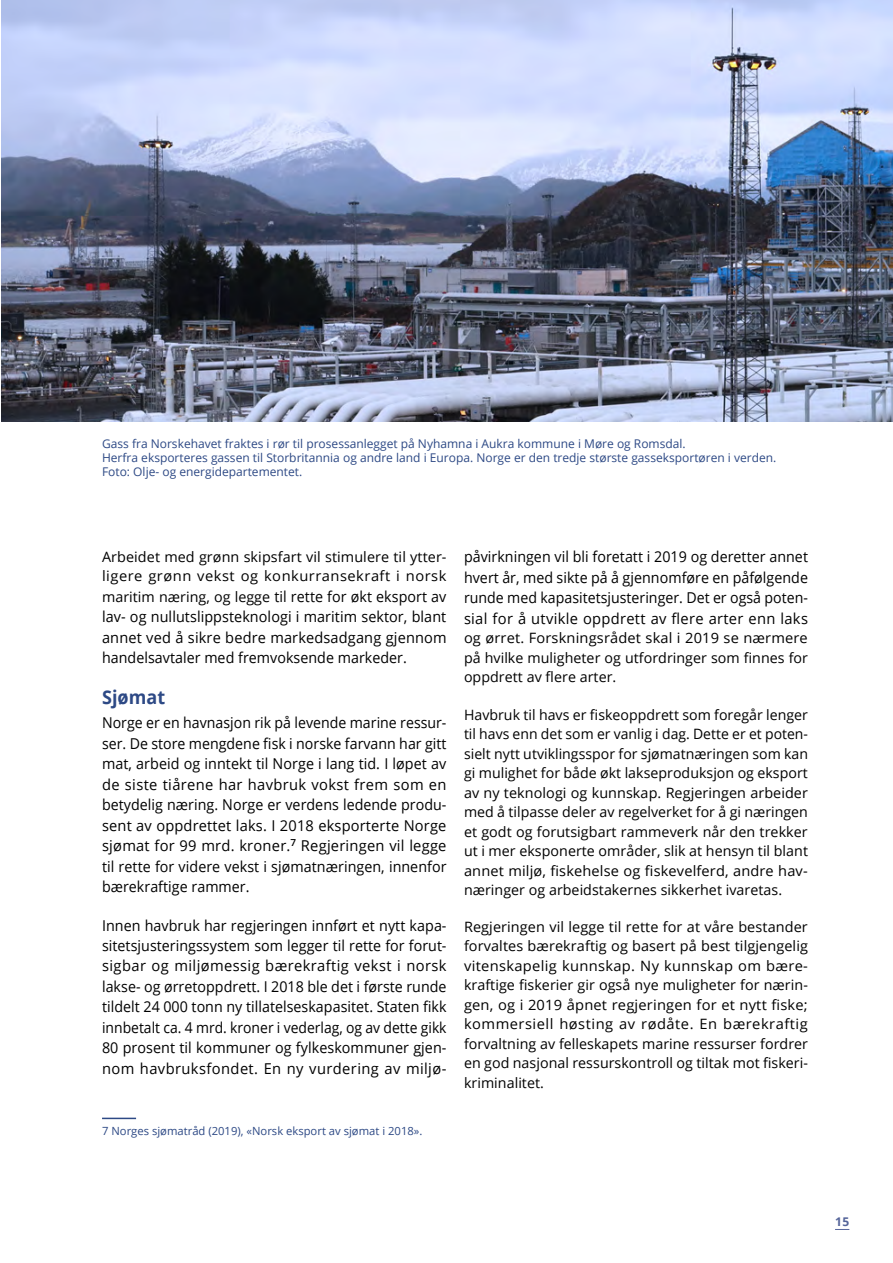
<style>
.page{position:relative;width:893px;height:1263px;background:#fff}
.page>*{position:absolute;margin:0;border:0;box-sizing:border-box;transform-origin:0 0}
.Mellom{font:700 18.9px "Open Sans";letter-spacing:.005em;color:#2d4985;scale:.95 1}
.Brød{font:15px/20.4px "Open Sans";letter-spacing:.005em;color:#000;text-align:justify;scale:.94 1}
.Brød-2{font:15px/20.4px "Open Sans";letter-spacing:.005em;color:#000;text-align:justify;scale:.96 1}
.Brød-3{font:15px/20.4px "Open Sans";letter-spacing:.005em;color:#000;text-align:justify;scale:.95 1}
.Brød-4{font:14.25px/19.5px "Open Sans";letter-spacing:.005em;color:#000;text-align:justify}
.t1{font:12px/14.4px "Open Sans";color:#2d4985}
.t2{font:700 12px "Open Sans";color:#55659a}
.Fotnoter{font:11.25px "Open Sans";color:#2d4985}
.s1{font-size:14.25px}
</style>
<div class="page">
<svg style="left:835px;top:1229px;width:14px;height:1px"></svg>
<hr style="left:102px;top:1118px;width:34px;height:1px;background:#2d4985">
<img style="left:1px;top:0;width:892px;height:422px">
<p class="t1" style="left:102px;top:436px;width:676px">Gass fra Norskehavet fraktes i rør til prosessanlegget på Nyhamna i Aukra kommune i Møre og Romsdal.<br>Herfra eksporteres gassen til Storbritannia og andre land i Europa. Norge er den tredje største gasseksportøren i verden.<br>Foto: Olje- og energidepartementet.</p>
<p class="Brød-4" style="left:102px;top:546px;width:346px">Arbeidet med grønn skipsfart vil stimulere til ytter&shy;ligere grønn vekst og konkurransekraft i norsk</p>
<p class="Brød-3" style="left:102px;top:585px;width:364px"><span class="s1">maritim næring, og legge</span> til rette for økt eksport av lav- og nullutslippsteknologi i maritim sektor, blant annet ved å sikre bedre markedsadgang gjennom handelsavtaler med fremvoksende markeder.</p>
<h3 class="Mellom" style="left:102px;top:683px;width:68px">Sjømat</h3>
<p class="Brød" style="left:102px;top:712px;width:368px">Norge er en havnasjon rik på levende marine ressur&shy;ser. De store mengdene fisk i norske farvann har gitt mat, arbeid og inntekt til Norge i lang tid. I løpet av de siste tiårene har havbruk vokst frem som en betydelig næring. Norge er verdens ledende produ&shy;sent av oppdrettet laks. I 2018 eksporterte Norge sjømat for 99 mrd. kroner.<sup>7</sup> Regjeringen vil legge til rette for videre vekst i sjømatnæringen, innenfor bærekraftige rammer.</p>
<p class="Brød-2" style="left:102px;top:914px;width:360px">Innen havbruk har regjeringen innført et nytt kapa&shy;sitetsjusteringssystem som legger til rette for forut&shy;sigbar og miljømessig bærekraftig vekst i norsk lakse- og ørretoppdrett. I 2018 ble det i første runde tildelt 24 000 tonn ny tillatelseskapasitet. Staten fikk innbetalt ca. 4 mrd. kroner i vederlag, og av dette gikk 80 prosent til kommuner og fylkeskommuner gjen&shy;nom havbruksfondet. En ny vurdering av miljø-</p>
<p class="Fotnoter" style="left:102px;top:1123px;width:322px">7 Norges sjømatråd (2019), «Norsk eksport av sjømat i 2018».</p>
<p class="Brød-3" style="left:464px;top:546px;width:364px">påvirkningen vil bli foretatt i 2019 og deretter annet hvert år, med sikte på å gjennomføre en påfølgende runde med kapasitetsjusteringer. Det er også poten&shy;sial for å utvikle oppdrett av flere arter enn laks</p>
<p class="Brød-4" style="left:464px;top:628px;width:346px">og ørret. Forskningsrådet skal i 2019 se nærmere på hvilke muligheter og utfordringer som finnes for oppdrett av flere arter.</p>
<p class="Brød-4" style="left:464px;top:704px;width:346px">Havbruk til havs er fiskeoppdrett som foregår lenger til havs enn det som er vanlig i dag. Dette er et poten&shy;sielt nytt utviklingsspor for sjømatnæringen som kan gi mulighet for både økt lakseproduksjon og eksport av ny teknologi og kunnskap. Regjeringen arbeider med å tilpasse deler av regelverket for å gi næringen et godt og forutsigbart rammeverk når den trekker ut i mer eksponerte områder, slik at hensyn til blant annet miljø, fiskehelse og fiskevelferd, andre hav&shy;næringer og arbeidstakernes sikkerhet ivaretas.</p>
<p class="Brød-4" style="left:464px;top:916px;width:346px">Regjeringen vil legge til rette for at våre bestander forvaltes bærekraftig og basert på best tilgjengelig vitenskapelig kunnskap. Ny kunnskap om bære&shy;kraftige fiskerier gir også nye muligheter for nærin&shy;gen, og i 2019 åpnet regjeringen for et nytt fiske; kommersiell høsting av rødåte. En bærekraftig forvaltning av felleskapets marine ressurser fordrer en god nasjonal ressurskontroll og tiltak mot fiskeri&shy;kriminalitet.</p>
<p class="t2" style="left:835px;top:1213px;width:16px">15</p>
</div>
